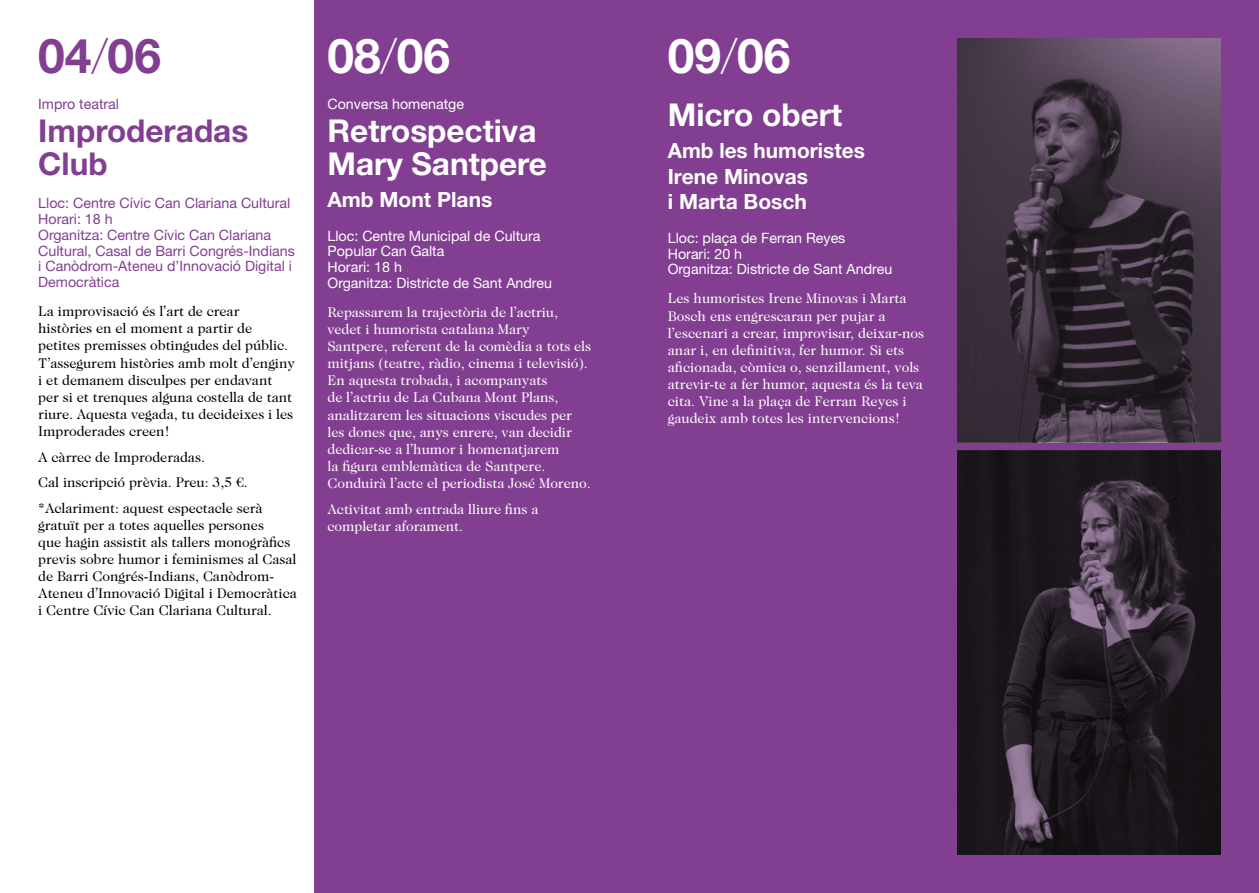
<style>
.page{position:relative;width:1259px;height:893px;background:#fff}
.page>*{position:absolute;margin:0;border:0;box-sizing:border-box;transform-origin:0 0}
.t1{font:700 48px "Helvetica Neue LT Std";color:#fff}
.t2{font:700 48px "Helvetica Neue LT Std";color:#823f91}
.t3{font:700 31.5px/33px "Helvetica Neue LT Std";color:#fff}
.t4{font:700 31.5px/33px "Helvetica Neue LT Std";color:#823f91}
.t5{font:700 21px/25.5px "Helvetica Neue LT Std";color:#fff}
.t6{font:14.25px/17.1px "Caslon 224 Std";letter-spacing:-.005em;color:#fff}
.t7{font:14.25px/17.1px "Caslon 224 Std";letter-spacing:-.005em;color:#000}
.t8{font:14.25px/15.8px "Helvetica Neue LT Std";color:#823f91}
.t9{font:14.25px/15.8px "Helvetica Neue LT Std";color:#fff}
.s1{font-weight:100}
</style>
<div class="page">
<div style="left:315px;top:0;width:944px;height:893px;background:#823f91"></div>
<svg style="left:957px;top:38px;width:263px;height:404px;background:#413543"></svg>
<svg style="left:957px;top:451px;width:263px;height:404px;background:#241e25"></svg>
<h1 class="t2" style="left:38px;top:26px;width:124px">04<span class="s1">/</span>06</h1>
<p class="t8" style="left:38px;top:96px;width:82px">Impro teatral</p>
<h2 class="t4" style="left:38px;top:113px;width:211px">Improderadas<br>Club</h2>
<p class="t8" style="left:38px;top:195px;width:258px">Lloc: Centre Cívic Can Clariana Cultural<br>Horari: 18 h<br>Organitza: Centre Cívic Can Clariana<br>Cultural, Casal de Barri Congrés-Indians i Canòdrom-Ateneu d’Innovació Digital i<br>Democràtica</p>
<p class="t7" style="left:38px;top:303px;width:258px">La improvisació és l’art de crear històries en el moment a partir de petites premisses obtingudes del públic.<br>T’assegurem històries amb molt d’enginy i et demanem disculpes per endavant per si et trenques alguna costella de tant riure. Aquesta vegada, tu decideixes i les Improderades creen!</p>
<p class="t7" style="left:38px;top:444px;width:226px;line-height:25.7px">A càrrec de Improderadas.<br>Cal inscripció prèvia. Preu: 3,5 €. *Aclariment: aquest espectacle serà</p>
<p class="t7" style="left:38px;top:516px;width:260px">gratuït per a totes aquelles persones<br>que hagin assistit als tallers monogràfics previs sobre humor i feminismes al Casal de Barri Congrés-Indians, Canòdrom-Ateneu d’Innovació Digital i Democràtica i Centre Cívic Can Clariana Cultural.</p>
<h1 class="t1" style="left:327px;top:26px;width:124px">08<span class="s1">/</span>06</h1>
<p class="t9" style="left:327px;top:96px;width:138px">Conversa homenatge</p>
<h2 class="t3" style="left:327px;top:113px;width:221px">Retrospectiva<br>Mary Santpere</h2>
<h3 class="t5" style="left:327px;top:186px;width:166px">Amb Mont Plans</h3>
<p class="t9" style="left:327px;top:227px;width:226px">Lloc: Centre Municipal de Cultura<br>Popular Can Galta<br>Horari: 18 h<br>Organitza: Districte de Sant Andreu</p>
<p class="t6" style="left:327px;top:303px;width:265px">Repassarem la trajectòria de l’actriu, vedet i humorista catalana Mary Santpere, referent de la comèdia a tots els mitjans (teatre, ràdio, cinema i televisió).<br>En aquesta trobada, i acompanyats<br>de l’actriu de La Cubana Mont Plans, analitzarem les situacions viscudes per les dones que, anys enrere, van decidir dedicar-se a l’humor i homenatjarem<br>la figura emblemàtica de Santpere.<br>Conduirà l’acte el periodista José Moreno.</p>
<p class="t6" style="left:327px;top:500px;width:212px">Activitat amb entrada lliure fins a completar aforament.</p>
<h1 class="t1" style="left:668px;top:26px;width:124px">09<span class="s1">/</span>06</h1>
<h2 class="t3" style="left:668px;top:98px;width:176px">Micro obert</h2>
<h3 class="t5" style="left:668px;top:137px;width:199px">Amb les humoristes<br>Irene Minovas<br>i Marta Bosch</h3>
<p class="t9" style="left:668px;top:230px;width:226px">Lloc: plaça de Ferran Reyes<br>Horari: 20 h<br>Organitza: Districte de Sant Andreu</p>
<p class="t6" style="left:668px;top:290px;width:258px">Les humoristes Irene Minovas i Marta Bosch ens engrescaran per pujar a l’escenari a crear, improvisar, deixar-nos anar i, en definitiva, fer humor. Si ets aficionada, còmica o, senzillament, vols atrevir-te a fer humor, aquesta és la teva cita. Vine a la plaça de Ferran Reyes i gaudeix amb totes les intervencions!</p>
</div>
